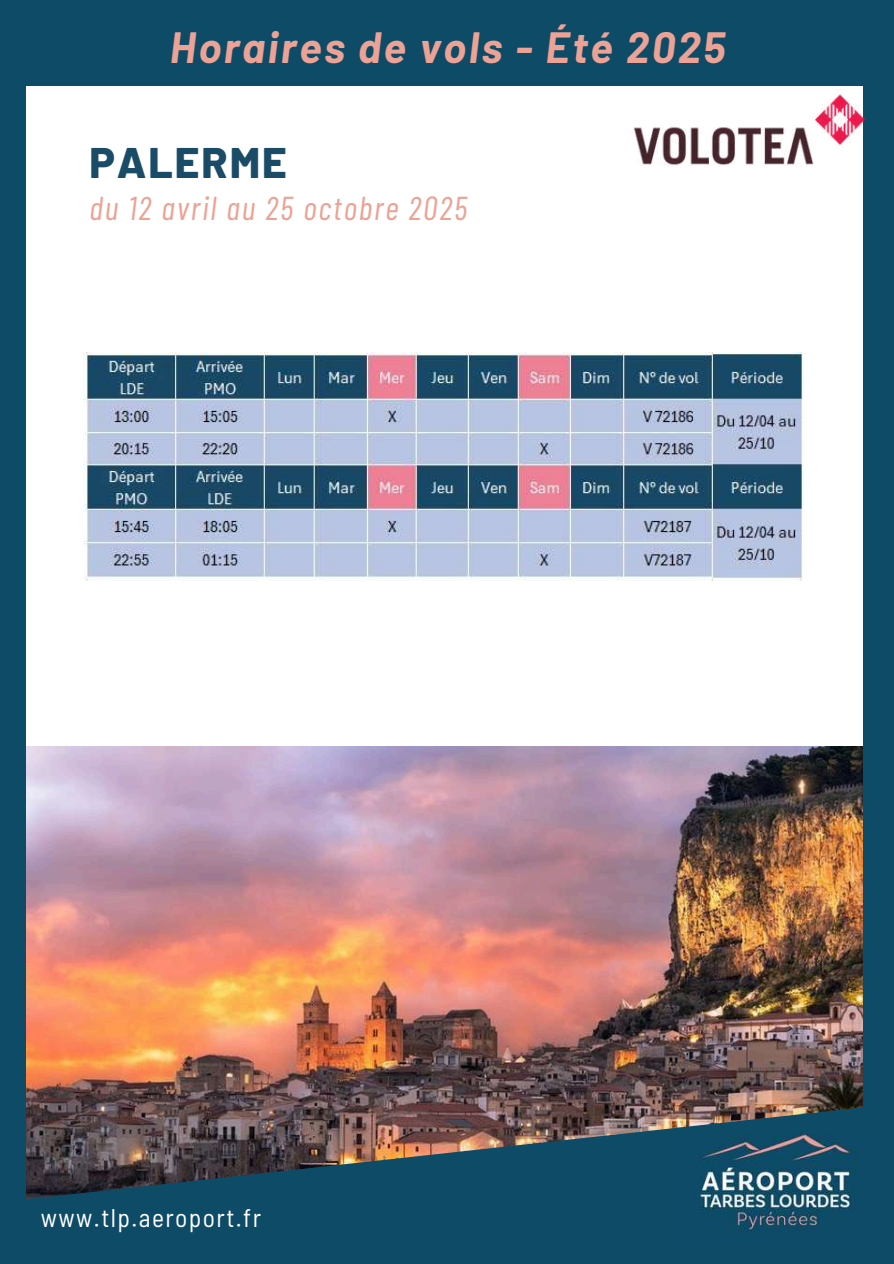
<style>
.page{position:relative;width:894px;height:1264px;background:#fff}
.page>*{position:absolute;margin:0;border:0;box-sizing:border-box;transform-origin:0 0}
.t1{font:italic 700 42.75px "Barlow";letter-spacing:.055em;color:#eca294}
.t2{font:800 42.75px "Barlow";letter-spacing:.045em;color:#1a4c68}
.t3{font:italic 33px "Barlow Condensed";letter-spacing:.055em;color:#eca294}
.t4{font:semi-condensed 25.5px "Barlow";letter-spacing:.055em;color:#fff}
</style>
<div class="page">
<img style="left:25px;top:746px;width:837px;height:357px">
<svg style="left:25px;top:1103px;width:868px;height:160px;background:#2e4d5d"></svg>
<div style="left:0;top:0;width:893px;height:86px;background:#0e4b67"></div>
<div style="left:0;top:0;width:25px;height:1263px;background:#0e4b67"></div>
<div style="left:862px;top:0;width:31px;height:1246px;background:#0e4b67"></div>
<img style="left:672px;top:1132px;width:190px;height:110px">
<img style="left:628px;top:89px;width:238px;height:80px">
<img style="left:84px;top:352px;width:720px;height:228px">
<p class="t1" style="left:170px;top:20px;width:557px">Horaires de vols - Été 2025</p>
<p class="t2" style="left:89px;top:135px;width:199px">PALERME</p>
<p class="t3" style="left:89px;top:187px;width:379px">du 12 avril au 25 octobre 2025</p>
<p class="t4" style="left:41px;top:1201px;width:222px">www.tlp.aeroport.fr</p>
</div>
